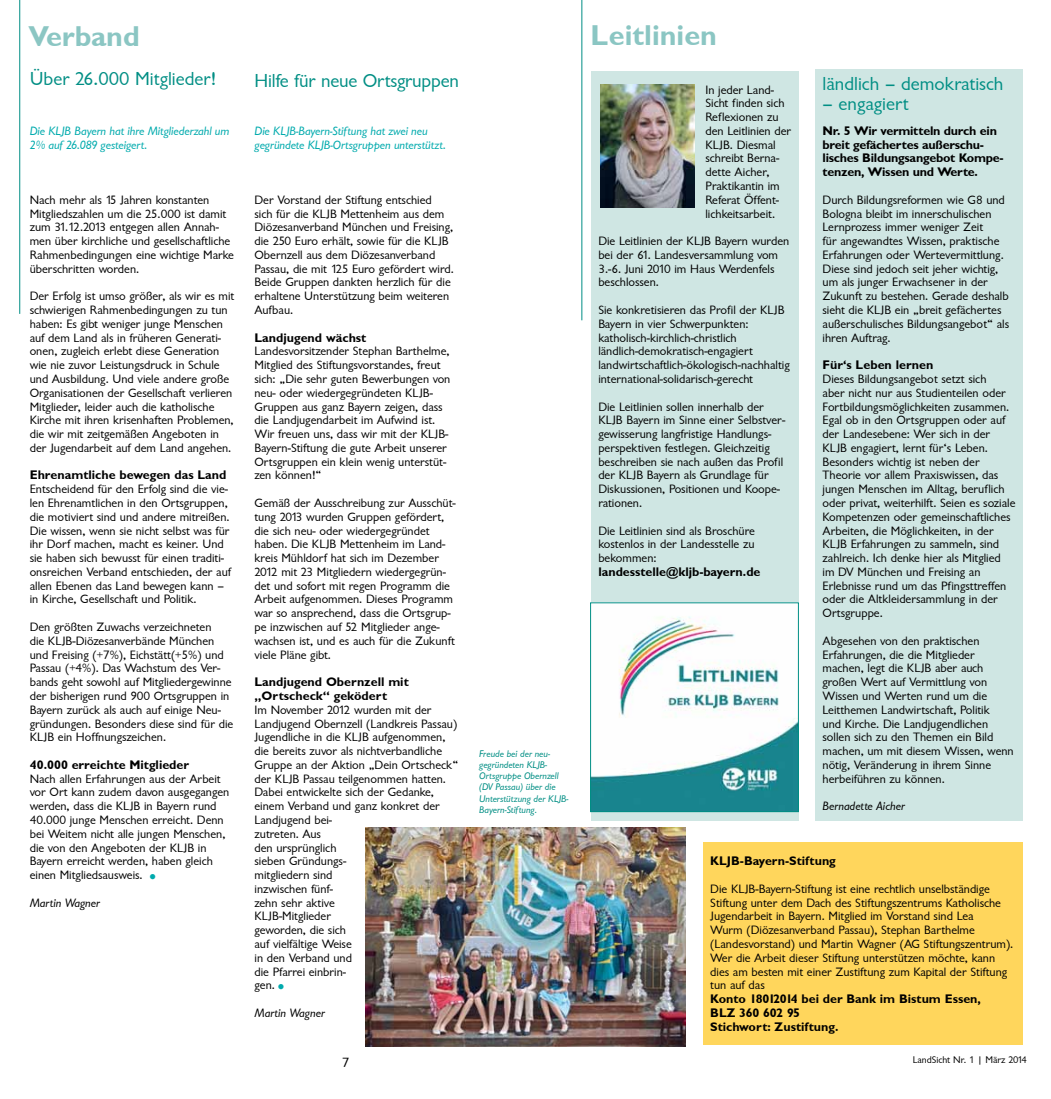
<style>
.page{position:relative;width:1051px;height:1099px;background:#fff}
.page>*{position:absolute;margin:0;border:0;box-sizing:border-box;transform-origin:0 0}
.t1{font:28.75px "Garrison Sans BOLD";color:#8bc6c3}
.t2{font:19.38px "Garrison Sans";color:#008e84}
.t3{font:13.75px "Garrison Sans";color:#000}
.t4{font:12.5px/13.8px "Garrison Sans";color:#000}
.t5{font:12.5px/13.8px "Garrison Sans BOLD";color:#000}
.t6{font:12.5px/13.8px "Garrison Sans ITALIC";letter-spacing:-.005em;color:#00aaad}
.t7{font:12.5px/13.8px "Garrison Sans BOLD";letter-spacing:-.02em;color:#000}
.t8{font:12.5px "Garrison Sans ITALIC";color:#000}
.t9{font:10px/11.2px "Garrison Sans ITALIC";color:#008e84}
.t10{font:10px "Garrison Sans";color:#000}
.s1{font-size:18.75px;color:#00aaad}
</style>
<div class="page">
<hr style="left:19px;top:0;width:1px;height:314px;background:#008e84">
<hr style="left:581px;top:0;width:1px;height:320px;background:#008e84">
<div style="left:591px;top:71px;width:207px;height:749px;background:#cfe6e3"></div>
<img style="left:600px;top:85px;width:94px;height:122px">
<div style="left:815px;top:70px;width:207px;height:750px;background:#cfe6e3"></div>
<img style="left:592px;top:604px;width:204px;height:206px">
<div style="left:590px;top:602px;width:208px;height:210px;border:1px solid #008e84"></div>
<div style="left:703px;top:842px;width:319px;height:202px;background:#ffd65c"></div>
<img style="left:365px;top:827px;width:320px;height:219px">
<h1 class="t1" style="left:28px;top:20px;width:113px">Verband</h1>
<h1 class="t1" style="left:590px;top:20px;width:128px">Leitlinien</h1>
<p class="t4" style="left:705px;top:83px;width:87px">In jeder Land-<br>Sicht finden sich<br>Reflexionen zu den Leitlinien der<br>KLJB. Diesmal schreibt Berna&shy;dette Aicher,<br>Praktikantin im<br>Referat Öffent&shy;lichkeitsarbeit.</p>
<p class="t4" style="left:598px;top:234px;width:192px">Die Leitlinien der KLJB Bayern wurden bei der 61. Landesversammlung vom<br>3.-6. Juni 2010 im Haus Werdenfels beschlossen.</p>
<p class="t4" style="left:598px;top:303px;width:193px">Sie konkretisieren das Profil der KLJB Bayern in vier Schwerpunkten: katholisch-kirchlich-christlich ländlich-demokratisch-engagiert landwirtschaftlich-ökologisch-nachhaltig international-solidarisch-gerecht</p>
<p class="t4" style="left:598px;top:400px;width:188px">Die Leitlinien sollen innerhalb der KLJB Bayern im Sinne einer Selbstver&shy;gewisserung langfristige Handlungs&shy;perspektiven festlegen. Gleichzeitig beschreiben sie nach außen das Profil der KLJB Bayern als Grundlage für Diskussionen, Positionen und Koope&shy;rationen.</p>
<p class="t4" style="left:598px;top:524px;width:158px;text-align:justify">Die Leitlinien sind als Broschüre kostenlos in der Landesstelle zu bekommen:</p>
<p class="t5" style="left:598px;top:565px;width:164px">landesstelle@kljb-bayern.de</p>
<h2 class="t2" style="left:30px;top:68px;width:188px">Über 26.000 Mitglieder!</h2>
<p class="t6" style="left:30px;top:124px;width:201px">Die KLJB Bayern hat ihre Mitgliederzahl um<br>2% auf 26.089 gesteigert.</p>
<h2 class="t2" style="left:254px;top:70px;width:206px">Hilfe für neue Ortsgruppen</h2>
<p class="t6" style="left:254px;top:124px;width:193px">Die KLJB-Bayern-Stiftung hat zwei neu gegründete KLJB-Ortsgruppen unterstützt.</p>
<h2 class="t2" style="left:822px;top:73px;width:182px">ländlich – demokratisch</h2>
<h2 class="t2" style="left:822px;top:93px;width:88px">– engagiert</h2>
<p class="t7" style="left:822px;top:124px;width:183px">Nr. 5 Wir vermitteln durch ein breit gefächertes außerschu&shy;lisches Bildungsangebot Kompe&shy;tenzen, Wissen und Werte.</p>
<p class="t4" style="left:822px;top:193px;width:188px">Durch Bildungsreformen wie G8 und Bologna bleibt im innerschulischen Lernprozess immer weniger Zeit<br>für angewandtes Wissen, praktische Erfahrungen oder Wertevermittlung.<br>Diese sind jedoch seit jeher wichtig, um als junger Erwachsener in der Zukunft zu bestehen. Gerade deshalb sieht die KLJB ein „breit gefächertes außerschulisches Bildungsangebot“ als ihren Auftrag.</p>
<p class="t5" style="left:822px;top:358px;width:112px">Für‘s Leben lernen</p>
<p class="t4" style="left:822px;top:372px;width:194px">Dieses Bildungsangebot setzt sich<br>aber nicht nur aus Studienteilen oder Fortbildungsmöglichkeiten zusammen.<br>Egal ob in den Ortsgruppen oder auf der Landesebene: Wer sich in der KLJB engagiert, lernt für‘s Leben.<br>Besonders wichtig ist neben der Theorie vor allem Praxiswissen, das jungen Menschen im Alltag, beruflich oder privat, weiterhilft. Seien es soziale Kompetenzen oder gemeinschaftliches Arbeiten, die Möglichkeiten, in der KLJB Erfahrungen zu sammeln, sind zahlreich. Ich denke hier als Mitglied im DV München und Freising an Erlebnisse rund um das Pfingsttreffen oder die Altkleidersammlung in der Ortsgruppe.</p>
<p class="t4" style="left:822px;top:634px;width:193px">Abgesehen von den praktischen<br>Erfahrungen, die die Mitglieder machen, legt die KLJB aber auch großen Wert auf Vermittlung von<br>Wissen und Werten rund um die<br>Leitthemen Landwirtschaft, Politik<br>und Kirche. Die Landjugendlichen sollen sich zu den Themen ein Bild machen, um mit diesem Wissen, wenn nötig, Veränderung in ihrem Sinne herbeiführen zu können.</p>
<p class="t8" style="left:822px;top:799px;width:84px">Bernadette Aicher</p>
<p class="t4" style="left:254px;top:193px;width:201px">Der Vorstand der Stiftung entschied<br>sich für die KLJB Mettenheim aus dem Diözesanverband München und Freising, die 250 Euro erhält, sowie für die KLJB Obernzell aus dem Diözesanverband Passau, die mit 125 Euro gefördert wird.<br>Beide Gruppen dankten herzlich für die erhaltene Unterstützung beim weiteren Aufbau.</p>
<p class="t5" style="left:254px;top:330px;width:113px">Landjugend wächst</p>
<p class="t4" style="left:254px;top:345px;width:197px">Landesvorsitzender Stephan Barthelme, Mitglied des Stiftungsvorstandes, freut sich: „Die sehr guten Bewerbungen von neu- oder wiedergegründeten KLJB-Gruppen aus ganz Bayern zeigen, dass die Landjugendarbeit im Aufwind ist.<br>Wir freuen uns, dass wir mit der KLJB-Bayern-Stiftung die gute Arbeit unserer Ortsgruppen ein klein wenig unterstüt&shy;zen können!“</p>
<p class="t4" style="left:254px;top:496px;width:203px">Gemäß der Ausschreibung zur Ausschüt&shy;tung 2013 wurden Gruppen gefördert, die sich neu- oder wiedergegründet haben. Die KLJB Mettenheim im Land&shy;kreis Mühldorf hat sich im Dezember 2012 mit 23 Mitgliedern wiedergegrün&shy;det und sofort mit regen Programm die Arbeit aufgenommen. Dieses Programm war so ansprechend, dass die Ortsgrup&shy;pe inzwischen auf 52 Mitglieder ange&shy;wachsen ist, und es auch für die Zukunft viele Pläne gibt.</p>
<p class="t5" style="left:254px;top:675px;width:156px">Landjugend Obernzell mit „Ortscheck“ geködert</p>
<p class="t4" style="left:254px;top:703px;width:205px">Im November 2012 wurden mit der<br>Landjugend Obernzell (Landkreis Passau)<br>Jugendliche in die KLJB aufgenommen, die bereits zuvor als nichtverbandliche<br>Gruppe an der Aktion „Dein Ortscheck“ der KLJB Passau teilgenommen hatten.<br>Dabei entwickelte sich der Gedanke, einem Verband und ganz konkret der<br>Landjugend bei-<br>zutreten. Aus<br>den ursprünglich<br>sieben Gründungs-<br>mitgliedern sind<br>inzwischen fünf-<br>zehn sehr aktive<br>KLJB-Mitglieder<br>geworden, die sich<br>auf vielfältige Weise<br>in den Verband und<br>die Pfarrei einbrin-<br>gen.<span class="s1">•</span></p>
<p class="t8" style="left:254px;top:1005px;width:72px">Martin Wagner</p>
<p class="t4" style="left:30px;top:193px;width:206px">Nach mehr als 15 Jahren konstanten Mitgliedszahlen um die 25.000 ist damit zum 31.12.2013 entgegen allen Annah&shy;men über kirchliche und gesellschaftliche Rahmenbedingungen eine wichtige Marke überschritten worden.</p>
<p class="t4" style="left:30px;top:289px;width:206px">Der Erfolg ist umso größer, als wir es mit schwierigen Rahmenbedingungen zu tun haben: Es gibt weniger junge Menschen auf dem Land als in früheren Generati&shy;onen, zugleich erlebt diese Generation wie nie zuvor Leistungsdruck in Schule und Ausbildung. Und viele andere große Organisationen der Gesellschaft verlieren Mitglieder, leider auch die katholische Kirche mit ihren krisenhaften Problemen, die wir mit zeitgemäßen Angeboten in der Jugendarbeit auf dem Land angehen.</p>
<p class="t5" style="left:30px;top:468px;width:198px">Ehrenamtliche bewegen das Land</p>
<p class="t4" style="left:30px;top:482px;width:203px">Entscheidend für den Erfolg sind die vie&shy;len Ehrenamtlichen in den Ortsgruppen, die motiviert sind und andere mitreißen.<br>Die wissen, wenn sie nicht selbst was für ihr Dorf machen, macht es keiner. Und sie haben sich bewusst für einen traditi&shy;onsreichen Verband entschieden, der auf allen Ebenen das Land bewegen kann – in Kirche, Gesellschaft und Politik.</p>
<p class="t4" style="left:30px;top:620px;width:205px">Den größten Zuwachs verzeichneten<br>die KLJB-Diözesanverbände München und Freising (+7%), Eichstätt(+5%) und Passau (+4%). Das Wachstum des Ver&shy;bands geht sowohl auf Mitgliedergewinne der bisherigen rund 900 Ortsgruppen in Bayern zurück als auch auf einige Neu&shy;gründungen. Besonders diese sind für die KLJB ein Hoffnungszeichen.</p>
<p class="t5" style="left:30px;top:757px;width:161px">40.000 erreichte Mitglieder</p>
<p class="t4" style="left:30px;top:772px;width:201px">Nach allen Erfahrungen aus der Arbeit vor Ort kann zudem davon ausgegangen werden, dass die KLJB in Bayern rund 40.000 junge Menschen erreicht. Denn bei Weitem nicht alle jungen Menschen, die von den Angeboten der KLJB in Bayern erreicht werden, haben gleich einen Mitgliedsausweis. <span class="s1">•</span></p>
<p class="t8" style="left:30px;top:895px;width:72px">Martin Wagner</p>
<p class="t9" style="left:479px;top:747px;width:91px">Freude bei der neu&shy;gegründeten KLJB-<br>Ortsgruppe Obernzell (DV Passau) über die<br>Unterstützung der KLJB-<br>Bayern-Stiftung.</p>
<p class="t5" style="left:710px;top:854px;width:127px">KLJB-Bayern-Stiftung</p>
<p class="t4" style="left:710px;top:882px;width:304px">Die KLJB-Bayern-Stiftung ist eine rechtlich unselbständige Stiftung unter dem Dach des Stiftungszentrums Katholische Jugendarbeit in Bayern. Mitglied im Vorstand sind Lea<br>Wurm (Diözesanverband Passau), Stephan Barthelme (Landesvorstand) und Martin Wagner (AG Stiftungszentrum).<br>Wer die Arbeit dieser Stiftung unterstützen möchte, kann dies am besten mit einer Zustiftung zum Kapital der Stiftung tun auf das</p>
<p class="t5" style="left:710px;top:992px;width:272px">Konto 18012014 bei der Bank im Bistum Essen,<br>BLZ 360 602 95<br>Stichwort: Zustiftung.</p>
<p class="t3" style="left:342px;top:1055px;width:9px">7</p>
<p class="t10" style="left:912px;top:1054px;width:116px">LandSicht Nr. 1 | März 2014</p>
</div>
